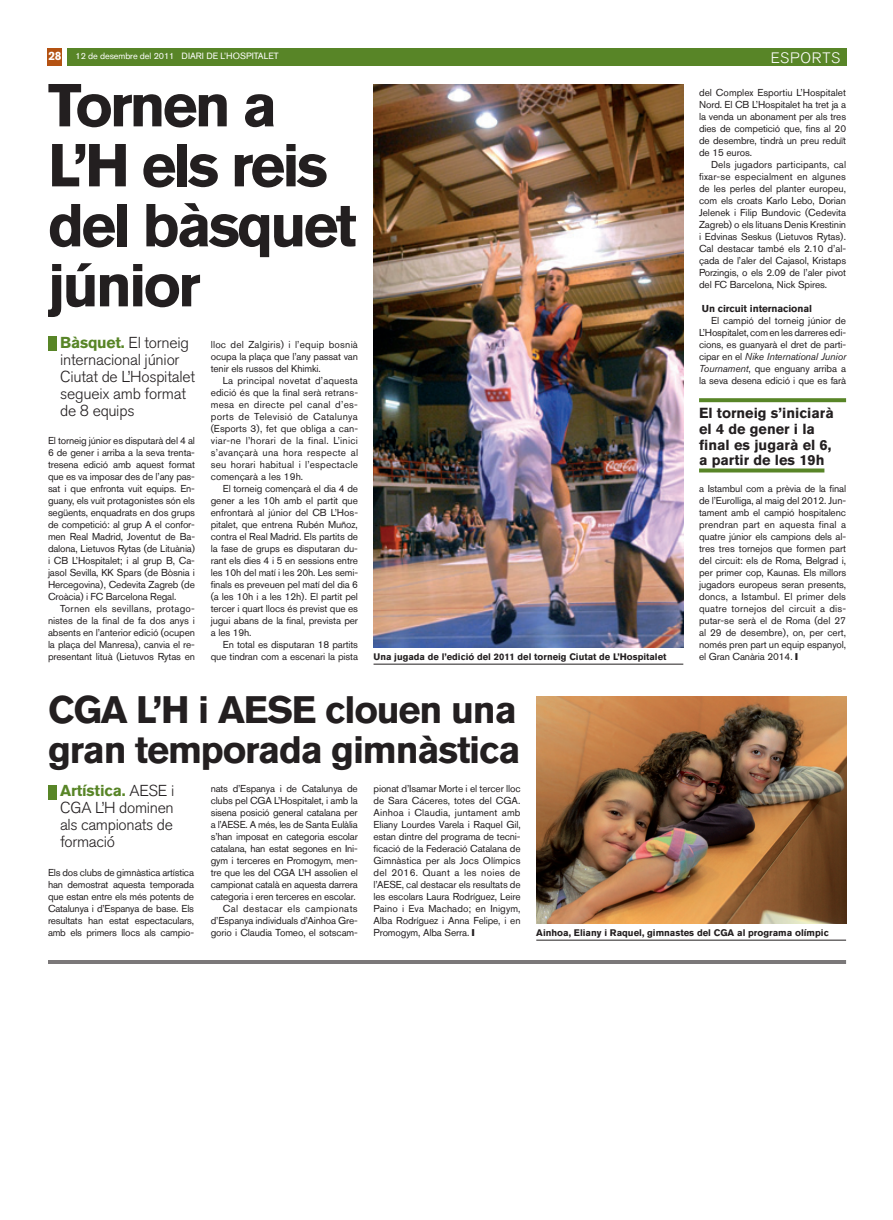
<style>
.page{position:relative;width:893px;height:1220px;background:#fff}
.page>*{position:absolute;margin:0;border:0;box-sizing:border-box;transform-origin:0 0}
.t1{font:700 60px/60px "Akzidenz Grotesk BQ";letter-spacing:-.05em;color:#231f20}
.t2{font:700 38px/40px "Akzidenz Grotesk BQ";letter-spacing:-.03em;color:#231f20}
.t3{font:300 15.8px/17px "Akzidenz Grotesk BQ";letter-spacing:-.015em;color:#231f20}
.t4{font:300 15px "Akzidenz Grotesk BQ";letter-spacing:.06em;color:#fff}
.t5{font:700 14.5px/15.7px "Akzidenz Grotesk BQ";color:#231f20}
.t6{font:700 12px "Akzidenz Grotesk BQ";color:#fff}
.t7{font:10px/12px "Akzidenz Grotesk BQ";letter-spacing:-.01em;color:#231f20;text-align:justify}
.t8{font:700 10px "Akzidenz Grotesk BQ";letter-spacing:-.01em;color:#231f20}
.t9{font:700 9.5px "Akzidenz Grotesk BQ";color:#231f20}
.t10{font:700 9.4px "Akzidenz Grotesk BQ";color:#231f20}
.t11{font:9px "Akzidenz Grotesk BQ";letter-spacing:-.01em;color:#fff}
.s1{font-style:inherit}
.s2{font-style:italic}
.s3{font-weight:700;color:#588527}
</style>
<div class="page">
<div style="left:67px;top:48px;width:779px;height:18px;background:#588527"></div>
<div style="left:48px;top:48px;width:14px;height:18px;background:#b45212"></div>
<hr style="left:48px;top:960px;width:798px;height:4px;background:#7b7879">
<hr style="left:373px;top:664px;width:310px;height:1px;background:#231f20">
<div style="left:48px;top:336px;width:8px;height:15px;background:#588527"></div>
<img style="left:374px;top:84px;width:309px;height:564px">
<svg style="left:699px;top:398px;width:147px;height:4px"></svg>
<svg style="left:699px;top:469px;width:125px;height:4px"></svg>
<hr style="left:536px;top:940px;width:310px;height:1px;background:#231f20">
<div style="left:48px;top:785px;width:8px;height:14px;background:#588527"></div>
<img style="left:536px;top:696px;width:310px;height:228px">
<p class="t6" style="left:48px;top:49px;width:15px">28</p>
<p class="t11" style="left:76px;top:51px;width:205px">12 de desembre del 2011 <span class="s1">DIARI DE L’HOSPITALET</span></p>
<h3 class="t4" style="left:771px;top:49px;width:71px">ESPORTS</h3>
<h1 class="t1" style="left:48px;top:75px;width:310px">Tornen a<br>L’H els reis del bàsquet júnior</h1>
<p class="t7" style="left:699px;top:86px;width:149px">del Complex Esportiu L’Hospitalet Nord. El CB L’Hospitalet ha tret ja a la venda un abonament per als tres dies de competició que, fins al 20 de desembre, tindrà un preu reduït de 15 euros.</p>
<p class="t7" style="left:699px;top:158px;width:149px;text-indent:12px">Dels jugadors participants, cal fixar-se especialment en algunes de les perles del planter europeu, com els croats Karlo Lebo, Dorian Jelenek i Filip Bundovic (Cedevita Zagreb) o els lituans Denis Krestinin i Edvinas Seskus (Lietuvos Rytas).<br>Cal destacar també els 2.10 d’al&shy;çada de l’aler del Cajasol, Kristaps Porzingis, o els 2.09 de l’aler pivot del FC Barcelona, Nick Spires.</p>
<p class="t8" style="left:702px;top:303px;width:112px">Un circuit internacional</p>
<p class="t7" style="left:699px;top:314px;width:149px;text-indent:12px">El campió del torneig júnior de L’Hospitalet, com en les darreres edi&shy;cions, es guanyarà el dret de parti&shy;cipar en el <span class="s2">Nike International Junior Tournament</span>, que enguany arriba a la seva desena edició i que es farà</p>
<h3 class="t3" style="left:60px;top:334px;width:136px"><span class="s3">Bàsquet.</span> El torneig internacional júnior<br>Ciutat de L’Hospitalet segueix amb format de 8 equips</h3>
<p class="t7" style="left:211px;top:338px;width:149px">lloc del Zalgiris) i l’equip bosnià ocupa la plaça que l’any passat van tenir els russos del Khimki.</p>
<p class="t7" style="left:211px;top:374px;width:149px;text-indent:12px">La principal novetat d’aquesta edició és que la final serà retrans&shy;mesa en directe pel canal d’es&shy;ports de Televisió de Catalunya (Esports 3), fet que obliga a can&shy;viar-ne l’horari de la final. L’inici s’avançarà una hora respecte al seu horari habitual i l’espectacle començarà a les 19h.</p>
<p class="t7" style="left:211px;top:482px;width:149px;text-indent:12px">El torneig començarà el dia 4 de gener a les 10h amb el partit que enfrontarà al júnior del CB L’Hos&shy;pitalet, que entrena Rubén Muñoz, contra el Real Madrid. Els partits de la fase de grups es disputaran du&shy;rant els dies 4 i 5 en sessions entre les 10h del matí i les 20h. Les semi&shy;finals es preveuen pel matí del dia 6 (a les 10h i a les 12h). El partit pel tercer i quart llocs és previst que es jugui abans de la final, prevista per a les 19h.</p>
<p class="t7" style="left:211px;top:638px;width:149px;text-align:right">En total es disputaran 18 partits que tindran com a escenari la pista</p>
<h3 class="t5" style="left:699px;top:405px;width:136px">El torneig s’iniciarà el 4 de gener i la final es jugarà el 6, a partir de les 19h</h3>
<p class="t7" style="left:48px;top:434px;width:149px">El torneig júnior es disputarà del 4 al 6 de gener i arriba a la seva trenta&shy;tresena edició amb aquest format que es va imposar des de l’any pas&shy;sat i que enfronta vuit equips. En&shy;guany, els vuit protagonistes són els següents, enquadrats en dos grups de competició: al grup A el confor&shy;men Real Madrid, Joventut de Ba&shy;dalona, Lietuvos Rytas (de Lituània) i CB L’Hospitalet; i al grup B, Ca&shy;jasol Sevilla, KK Spars (de Bòsnia i Hercegovina), Cedevita Zagreb (de Croàcia) i FC Barcelona Regal.</p>
<p class="t7" style="left:48px;top:602px;width:149px;text-indent:12px">Tornen els sevillans, protago&shy;nistes de la final de fa dos anys i absents en l’anterior edició (ocupen la plaça del Manresa), canvia el re&shy;presentant lituà (Lietuvos Rytas en</p>
<p class="t7" style="left:699px;top:482px;width:149px">a Istambul com a prèvia de la final de l’Eurolliga, al maig del 2012. Jun&shy;tament amb el campió hospitalenc prendran part en aquesta final a quatre júnior els campions dels al&shy;tres tres tornejos que formen part del circuit: els de Roma, Belgrad i, per primer cop, Kaunas. Els millors jugadors europeus seran presents, doncs, a Istambul. El primer dels quatre tornejos del circuit a dis&shy;putar-se serà el de Roma (del 27 al 29 de desembre), on, per cert, només pren part un equip espanyol, el Gran Canària 2014.</p>
<p class="t10" style="left:373px;top:651px;width:294px">Una jugada de l’edició del 2011 del torneig Ciutat de L’Hospitalet</p>
<h2 class="t2" style="left:48px;top:690px;width:474px">CGA L’H i AESE clouen una gran temporada gimnàstica</h2>
<h3 class="t3" style="left:60px;top:782px;width:116px;text-align:justify"><span class="s3">Artística.</span> AESE i CGA L’H dominen als campionats de formació</h3>
<p class="t7" style="left:48px;top:866px;width:148px">Els dos clubs de gimnàstica artística han demostrat aquesta temporada que estan entre els més potents de Catalunya i d’Espanya de base. Els resultats han estat espectaculars, amb els primers llocs als campio-</p>
<p class="t7" style="left:211px;top:782px;width:149px;text-align:right">nats d’Espanya i de Catalunya de clubs pel CGA L’Hospitalet, i amb la sisena posició general catalana per a l’AESE. A més, les de Santa Eulàlia s’han imposat en categoria escolar catalana, han estat segones en Ini&shy;gym i terceres en Promogym, men&shy;tre que les del CGA L’H assolien el campionat català en aquesta darrera categoria i eren terceres en escolar.<br>Cal destacar els campionats d’Espanya individuals d’Ainhoa Gre&shy;gorio i Claudia Tomeo, el sotscam-</p>
<p class="t7" style="left:374px;top:782px;width:149px">pionat d’Isamar Morte i el tercer lloc de Sara Cáceres, totes del CGA.<br>Ainhoa i Claudia, juntament amb Eliany Lourdes Varela i Raquel Gil, estan dintre del programa de tecni&shy;ficació de la Federació Catalana de Gimnàstica per als Jocs Olímpics del 2016. Quant a les noies de l’AESE, cal destacar els resultats de les escolars Laura Rodríguez, Leire Paino i Eva Machado; en Inigym, Alba Rodríguez i Anna Felipe, i en Promogym, Alba Serra.</p>
<p class="t9" style="left:536px;top:927px;width:294px">Ainhoa, Eliany i Raquel, gimnastes del CGA al programa olímpic</p>
</div>
